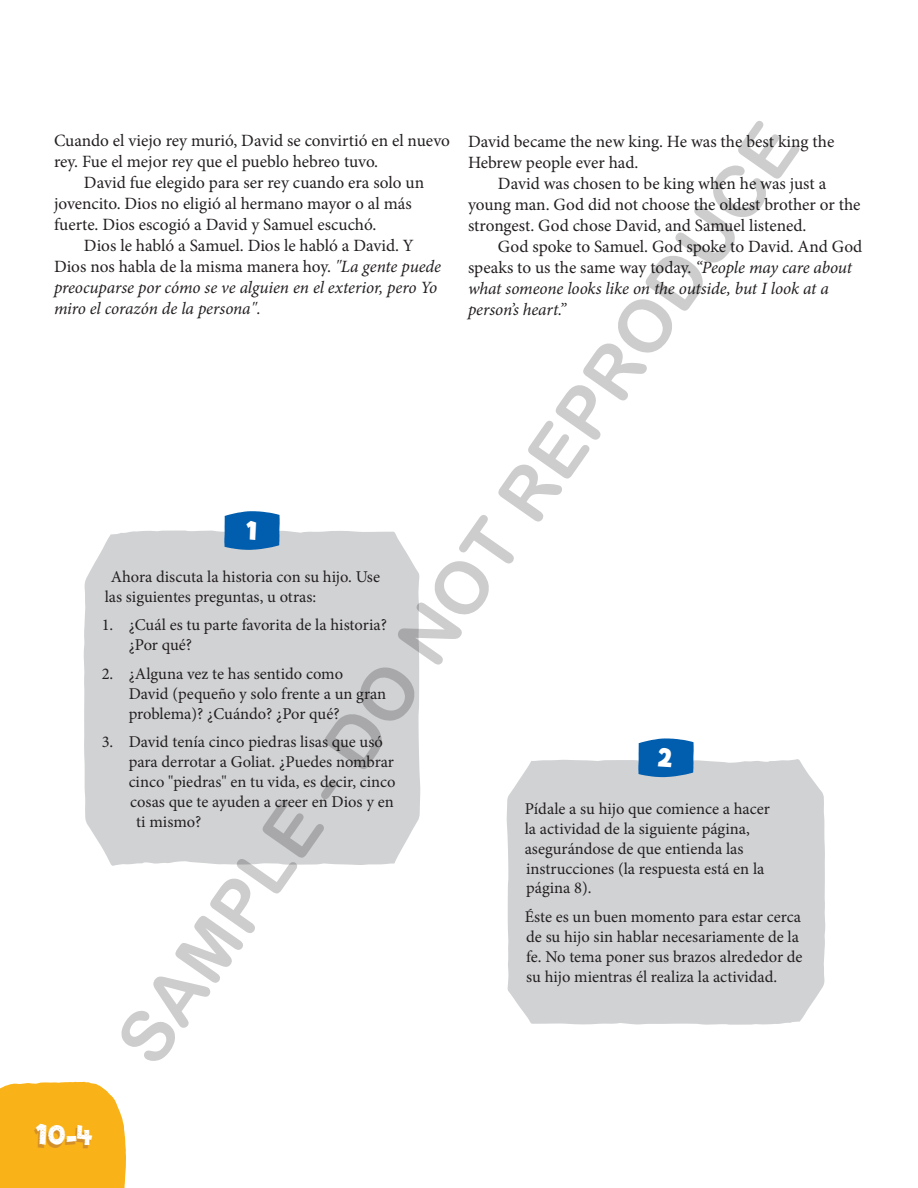
<style>
.page{position:relative;width:918px;height:1188px;background:#fff}
.page>*{position:absolute;margin:0;border:0;box-sizing:border-box;transform-origin:0 0}
.t1{font:72px "Arial Rounded MT Bold";color:rgb(0 0 0/.2)}
.t2{font:27px "One Nine Nine Four Halftone";color:#fff}
.t3{font:24px "One Nine Nine Four";color:#fff}
.t4{font:17.25px/21px "Minion Pro";color:#231f20}
.t5{font:italic 17.25px/21px "Minion Pro";letter-spacing:-.005em;color:#231f20}
.t6{font:16.5px/19.8px "Minion Pro";color:#231f20}
.s1{font-style:normal}
</style>
<div class="page">
<div style="left:0;top:1082px;width:126px;height:106px;background:#f9b217"></div>
<div style="left:84px;top:530px;width:336px;height:336px;background:#d1d2d4"></div>
<svg style="left:224px;top:511px;width:56px;height:39px;background:#186bb3"></svg>
<div style="left:507px;top:759px;width:318px;height:266px;background:#d1d2d4"></div>
<svg style="left:638px;top:738px;width:56px;height:39px;background:#186bb3"></svg>
<h1 class="t1" style="left:100px;top:1031px;width:1130px;rotate:-55deg">SAMPLE - DO NOT REPRODUCE</h1>
<p class="t4" style="left:54px;top:130px;width:398px">Cuando el viejo rey murió, David se convirtió en el nuevo rey. Fue el mejor rey que el pueblo hebreo tuvo.</p>
<p class="t4" style="left:54px;top:172px;width:372px;text-indent:30px">David fue elegido para ser rey cuando era solo un jovencito. Dios no eligió al hermano mayor o al más fuerte. Dios escogió a David y Samuel escuchó.</p>
<p class="t5" style="left:54px;top:235px;width:389px;text-indent:30px"><span class="s1">Dios le habló a Samuel. Dios le habló a David. Y Dios nos habla de la misma manera hoy.</span> "La gente puede preocuparse por cómo se ve alguien en el exterior, pero Yo miro el corazón de la persona".</p>
<p class="t4" style="left:468px;top:131px;width:368px">David became the new king. He was the best king the<br>Hebrew people ever had.</p>
<p class="t4" style="left:468px;top:173px;width:394px;text-indent:30px">David was chosen to be king when he was just a young man. God did not choose the oldest brother or the strongest. God chose David, and Samuel listened.</p>
<p class="t5" style="left:468px;top:236px;width:396px;text-indent:30px"><span class="s1">God spoke to Samuel. God spoke to David. And God speaks to us the same way today.</span> “People may care about what someone looks like on the outside, but I look at a person’s heart.”</p>
<h3 class="t3" style="left:247px;top:514px;width:11px">1</h3>
<p class="t6" style="left:105px;top:567px;width:277px;text-indent:6px">Ahora discuta la historia con su hijo. Use las siguientes preguntas, u otras:</p>
<p class="t6" style="left:129px;top:615px;width:260px;text-indent:-27px">1. ¿Cuál es tu parte favorita de la historia? ¿Por qué?</p>
<p class="t6" style="left:129px;top:664px;width:259px;text-indent:-27px">2. ¿Alguna vez te has sentido como<br>David (pequeño y solo frente a un gran problema)? ¿Cuándo? ¿Por qué?</p>
<p class="t6" style="left:102px;top:732px;width:283px">3. David tenía cinco piedras lisas que usó</p>
<p class="t6" style="left:129px;top:752px;width:267px">para derrotar a Goliat. ¿Puedes nombrar</p>
<p class="t6" style="left:129px;top:772px;width:268px">cinco "piedras" en tu vida, es decir, cinco</p>
<p class="t6" style="left:130px;top:792px;width:265px">cosas que te ayuden a creer en Dios y en</p>
<p class="t6" style="left:136px;top:811px;width:67px">ti mismo?</p>
<h3 class="t3" style="left:658px;top:742px;width:15px">2</h3>
<p class="t6" style="left:525px;top:799px;width:247px">Pídale a su hijo que comience a hacer la actividad de la siguiente página, asegurándose de que entienda las instrucciones (la respuesta está en la página 8).</p>
<p class="t6" style="left:525px;top:907px;width:279px">Éste es un buen momento para estar cerca de su hijo sin hablar necesariamente de la fe. No tema poner sus brazos alrededor de su hijo mientras él realiza la actividad.</p>
<h2 class="t2" style="left:36px;top:1117px;width:58px">10-4</h2>
</div>
